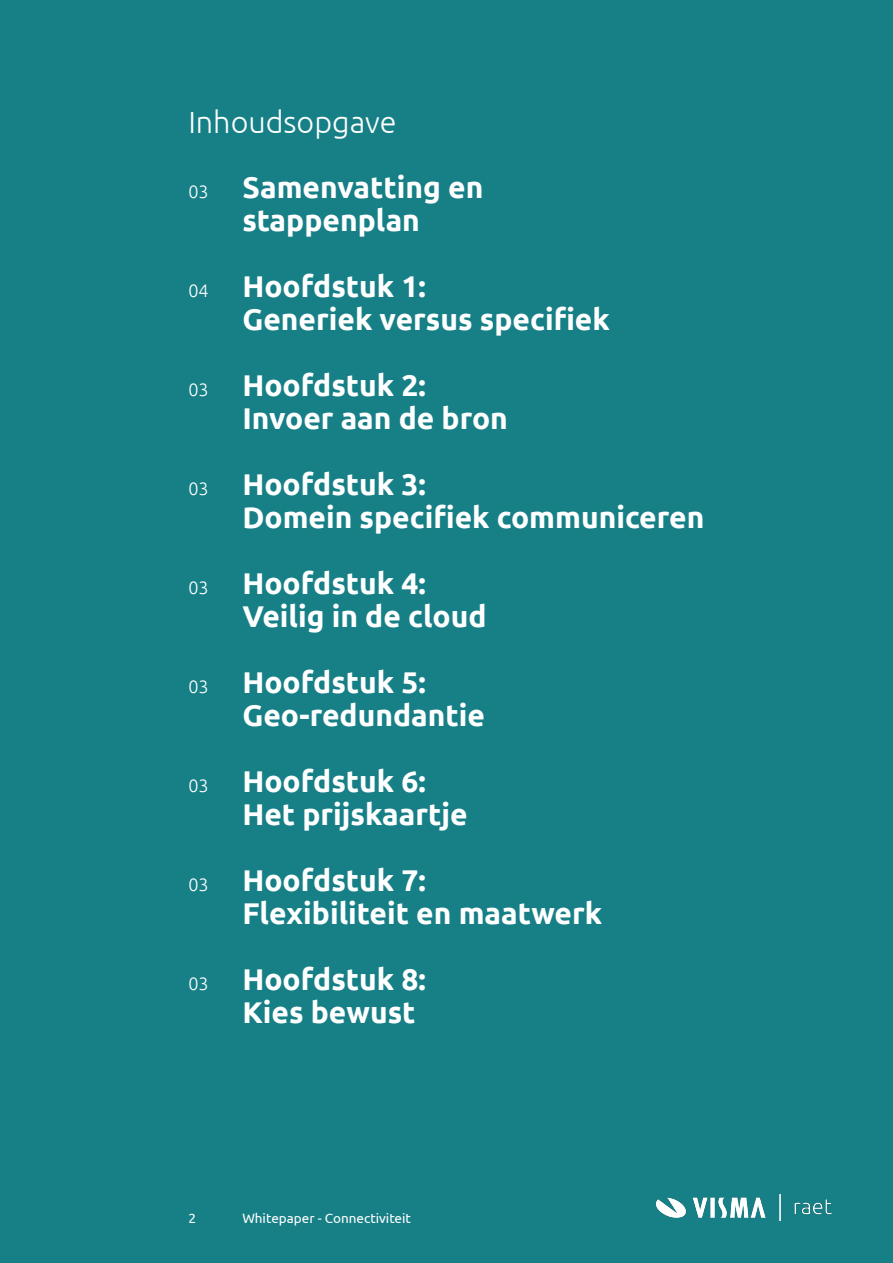
<style>
.page{position:relative;width:893px;height:1263px;background:#178087}
.page>*{position:absolute;margin:0;border:0;box-sizing:border-box;transform-origin:0 0}
.t1{font:300 30.45px "Ubuntu";color:#fff}
.t2{font:700 30px/33px "Ubuntu";color:#fff}
.t3{font:13.5px "Ubuntu";color:#fff}
.s1{font-weight:300;font-size:18px}
</style>
<div class="page">
<img style="left:655px;top:1194px;width:177px;height:27px">
<p class="t1" style="left:188px;top:104px;width:210px">Inhoudsopgave</p>
<p class="t2" style="left:188px;top:170px;width:296px;text-align:center"><span class="s1">03</span> Samenvatting en stappenplan</p>
<p class="t2" style="left:242px;top:269px;width:369px;text-indent:-54px"><span class="s1">04</span> Hoofdstuk 1:<br>Generiek versus specifiek</p>
<p class="t2" style="left:242px;top:368px;width:267px;text-indent:-54px"><span class="s1">03</span> Hoofdstuk 2:<br>Invoer aan de bron</p>
<p class="t2" style="left:242px;top:467px;width:463px;text-indent:-54px"><span class="s1">03</span> Hoofdstuk 3:<br>Domein specifiek communiceren</p>
<p class="t2" style="left:242px;top:566px;width:246px;text-indent:-54px"><span class="s1">03</span> Hoofdstuk 4:<br>Veilig in de cloud</p>
<p class="t2" style="left:242px;top:665px;width:244px;text-indent:-54px"><span class="s1">03</span> Hoofdstuk 5:<br>Geo-redundantie</p>
<p class="t2" style="left:242px;top:764px;width:227px;text-indent:-54px"><span class="s1">03</span> Hoofdstuk 6:<br>Het prijskaartje</p>
<p class="t2" style="left:242px;top:863px;width:361px;text-indent:-54px"><span class="s1">03</span> Hoofdstuk 7:<br>Flexibiliteit en maatwerk</p>
<p class="t2" style="left:242px;top:962px;width:185px;text-indent:-54px"><span class="s1">03</span> Hoofdstuk 8:<br>Kies bewust</p>
<p class="t3" style="left:188px;top:1209px;width:9px">2</p>
<p class="t3" style="left:242px;top:1209px;width:170px">Whitepaper - Connectiviteit</p>
</div>
